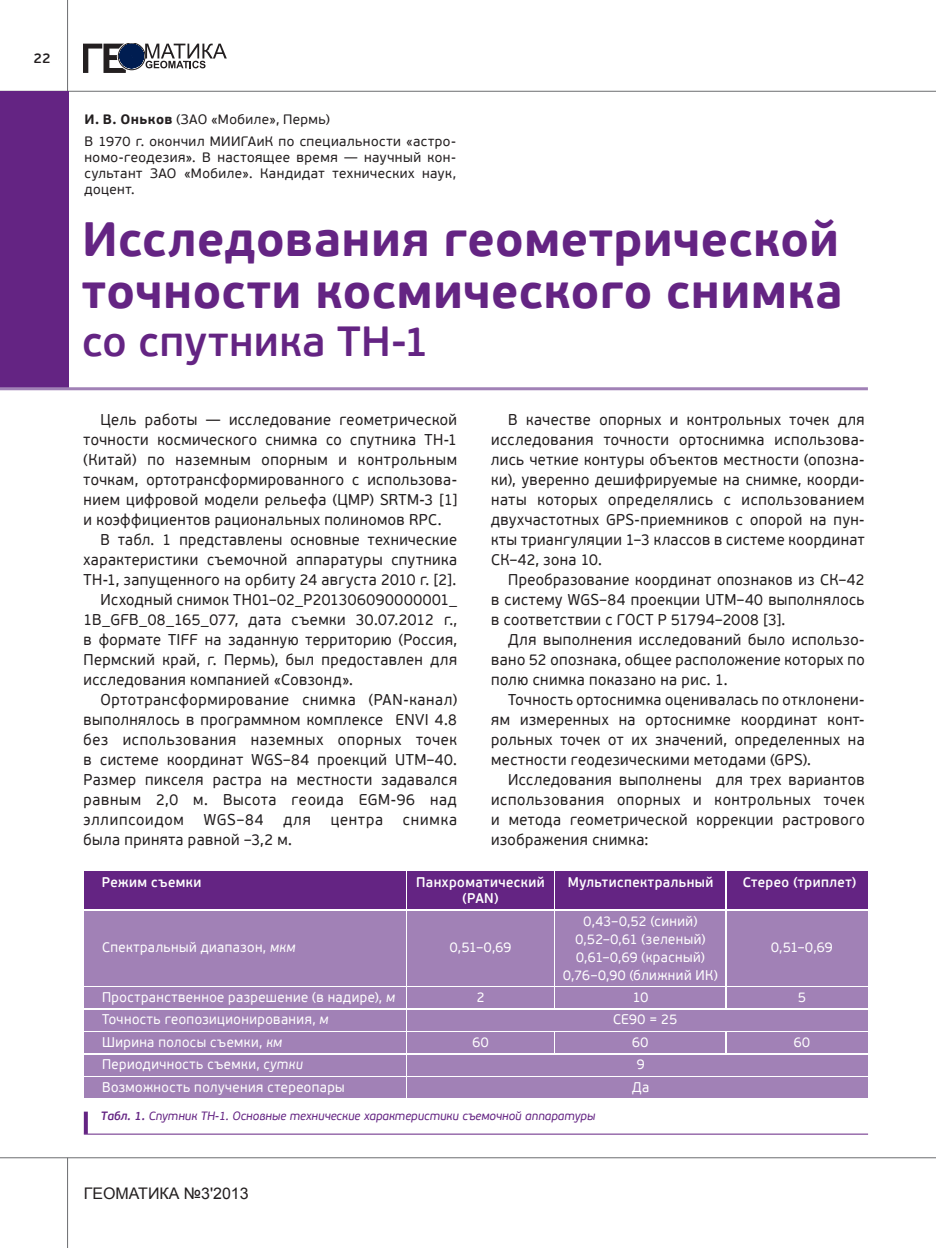
<style>
.page{position:relative;width:936px;height:1248px;background:#fff}
.page>*{position:absolute;margin:0;border:0;box-sizing:border-box;transform-origin:0 0}
.t1{font:700 48px/52px "PF Beau Sans Pro";letter-spacing:.005em;color:#642483}
.t2{font:600 42px "PF Beau Sans Pro";letter-spacing:.01em;color:#642483}
.t3{font:16px "Arial";color:#231f20}
.tekst{font:15.6px/20px "PF Beau Sans Pro";letter-spacing:.03em;color:#231f20;text-align:justify;scale:.95 1}
.tekst-2{font:15.6px/20px "PF Beau Sans Pro";letter-spacing:.03em;color:#231f20;text-align:justify;scale:.94 1}
.tekst-3{font:14px "PF Beau Sans Pro";letter-spacing:.035em;color:#fff;scale:.95 1}
.tekst-4{font:600 14px/16px "PF Beau Sans Pro";letter-spacing:.035em;color:#fff;text-align:center;scale:.95 1}
.t4{font:600 14px "PF Beau Sans Pro";color:#231f20}
.t5{font:13.6px/16px "PF Beau Sans Pro";letter-spacing:.035em;color:#231f20;text-align:justify}
.t6{font:italic 12px "PF Beau Sans Pro";color:#642483}
.s1{font-weight:700}
.s2{font-style:italic}
.s3{font-weight:600}
</style>
<div class="page">
<hr style="left:0;top:91px;width:935px;height:1px;background:#6c6d70">
<hr style="left:0;top:1157px;width:935px;height:1px;background:#6c6d70">
<hr style="left:67px;top:0;width:1px;height:92px;background:#6c6d70">
<hr style="left:67px;top:1157px;width:1px;height:90px;background:#6c6d70">
<svg style="left:84px;top:44px;width:143px;height:29px"></svg>
<div style="left:120px;top:44px;width:23px;height:24px;border:1px solid #001d51;border-radius:50%"></div>
<div style="left:0;top:91px;width:68px;height:298px;background:#642483"></div>
<hr style="left:84px;top:1133px;width:784px;height:1px;background:#642483">
<svg style="left:84px;top:1111px;width:4px;height:22px"></svg>
<div style="left:84px;top:871px;width:321px;height:37px;background:#642483"></div>
<div style="left:407px;top:871px;width:146px;height:37px;background:#642483"></div>
<div style="left:555px;top:871px;width:170px;height:37px;background:#642483"></div>
<div style="left:727px;top:871px;width:140px;height:37px;background:#642483"></div>
<div style="left:84px;top:911px;width:321px;height:74px;background:#a181b6"></div>
<div style="left:407px;top:911px;width:146px;height:74px;background:#a181b6"></div>
<div style="left:407px;top:987px;width:146px;height:21px;background:#a181b6"></div>
<div style="left:407px;top:1032px;width:146px;height:20px;background:#a181b6"></div>
<div style="left:407px;top:1010px;width:460px;height:20px;background:#a181b6"></div>
<div style="left:407px;top:1054px;width:460px;height:21px;background:#a181b6"></div>
<div style="left:407px;top:1077px;width:460px;height:20px;background:#a181b6"></div>
<div style="left:555px;top:911px;width:170px;height:74px;background:#a181b6"></div>
<div style="left:555px;top:987px;width:170px;height:21px;background:#a181b6"></div>
<div style="left:555px;top:1032px;width:169px;height:20px;background:#a181b6"></div>
<div style="left:727px;top:911px;width:140px;height:74px;background:#a181b6"></div>
<div style="left:727px;top:987px;width:140px;height:21px;background:#a181b6"></div>
<div style="left:727px;top:1032px;width:140px;height:20px;background:#a181b6"></div>
<div style="left:84px;top:987px;width:321px;height:21px;background:#a181b6"></div>
<div style="left:84px;top:1032px;width:321px;height:20px;background:#a181b6"></div>
<div style="left:84px;top:1010px;width:321px;height:20px;background:#a181b6"></div>
<div style="left:84px;top:1054px;width:321px;height:21px;background:#a181b6"></div>
<div style="left:84px;top:1077px;width:321px;height:20px;background:#a181b6"></div>
<hr style="left:0;top:387px;width:867px;height:3px;background:#a181b6">
<p class="t4" style="left:34px;top:50px;width:19px">22</p>
<p class="t5" style="left:84px;top:111px;width:247px"><span class="s1">И. В. Оньков</span> (ЗАО «Мобиле», Пермь)</p>
<p class="t5" style="left:84px;top:133px;width:373px">В 1970 г. окончил МИИГАиК по специальности «астро&shy;номо-геодезия». В настоящее время — научный кон&shy;сультант ЗАО «Мобиле». Кандидат технических наук, доцент.</p>
<p class="t1" style="left:82px;top:214px;width:762px">Исследования геометрической точности космического снимка</p>
<p class="t2" style="left:82px;top:316px;width:349px">со спутника TH-1</p>
<p class="tekst" style="left:84px;top:409px;width:394px;text-indent:17px">Цель работы — исследование геометрической точности космического снимка со спутника TH-1 (Китай) по наземным опорным и контрольным точкам, ортотрансформированного с использова&shy;нием цифровой модели рельефа (ЦМР) SRTM-3 [1] и коэффициентов рациональных полиномов RPC.</p>
<p class="tekst-2" style="left:84px;top:529px;width:399px;text-indent:17px">В табл. 1 представлены основные технические характеристики съемочной аппаратуры спутника TH-1, запущенного на орбиту 24 августа 2010 г. [2].</p>
<p class="tekst" style="left:84px;top:589px;width:394px;text-indent:17px">Исходный снимок TH01–02_P201306090000001_ 1B_GFB_08_165_077, дата съемки 30.07.2012 г., в формате TIFF на заданную территорию (Россия, Пермский край, г. Пермь), был предоставлен для исследования компанией «Совзонд».</p>
<p class="tekst" style="left:84px;top:689px;width:394px;text-indent:17px">Ортотрансформирование снимка (PAN-канал) выполнялось в программном комплексе ENVI 4.8 без использования наземных опорных точек в системе координат WGS–84 проекций UTM–40.<br>Размер пикселя растра на местности задавался равным 2,0 м. Высота геоида EGM-96 над эллипсоидом</p>
<p class="tekst" style="left:204px;top:809px;width:64px">WGS–84</p>
<p class="tekst" style="left:283px;top:809px;width:30px">для</p>
<p class="tekst" style="left:331px;top:809px;width:57px">центра</p>
<p class="tekst" style="left:403px;top:809px;width:58px">снимка</p>
<p class="tekst" style="left:84px;top:829px;width:221px">была принята равной –3,2 м.</p>
<p class="tekst" style="left:491px;top:409px;width:394px;text-indent:17px">В качестве опорных и контрольных точек для исследования точности ортоснимка использова&shy;лись четкие контуры объектов местности (опозна&shy;ки), уверенно дешифрируемые на снимке, коорди&shy;наты которых определялись с использованием двухчастотных GPS-приемников с опорой на пун&shy;кты триангуляции 1–3 классов в системе координат СК–42, зона 10.</p>
<p class="tekst" style="left:491px;top:569px;width:394px;text-indent:17px">Преобразование координат опознаков из СК–42 в систему WGS–84 проекции UTM–40 выполнялось в соответствии с ГОСТ Р 51794–2008 [3].</p>
<p class="tekst" style="left:491px;top:629px;width:394px;text-indent:17px">Для выполнения исследований было использо&shy;вано 52 опознака, общее расположение которых по полю снимка показано на рис. 1.</p>
<p class="tekst" style="left:491px;top:689px;width:394px;text-indent:17px">Точность ортоснимка оценивалась по отклонени&shy;ям измеренных на ортоснимке координат конт&shy;рольных точек от их значений, определенных на местности геодезическими методами (GPS).</p>
<p class="tekst" style="left:491px;top:769px;width:394px;text-indent:17px">Исследования выполнены для трех вариантов использования опорных и контрольных точек и метода геометрической коррекции растрового изображения снимка:</p>
<p class="tekst-4" style="left:102px;top:874px;width:106px">Режим съемки</p>
<p class="tekst-4" style="left:416px;top:874px;width:137px">Панхроматический (PAN)</p>
<p class="tekst-4" style="left:742px;top:874px;width:121px">Стерео (триплет)</p>
<p class="tekst-3" style="left:102px;top:939px;width:205px">Спектральный диапазон, <span class="s2">мкм</span></p>
<p class="tekst-3" style="left:450px;top:939px;width:66px">0,51–0,69</p>
<p class="tekst-3" style="left:771px;top:939px;width:66px">0,51–0,69</p>
<p class="tekst-3" style="left:798px;top:989px;width:10px">5</p>
<p class="tekst-3" style="left:793px;top:1034px;width:19px">60</p>
<p class="tekst-4" style="left:567px;top:874px;width:155px">Мультиспектральный</p>
<p class="tekst-3" style="left:583px;top:912px;width:121px">0,43–0,52 (синий)</p>
<p class="tekst-3" style="left:575px;top:930px;width:138px">0,52–0,61 (зеленый)</p>
<p class="tekst-3" style="left:576px;top:948px;width:137px">0,61–0,69 (красный)</p>
<p class="tekst-3" style="left:563px;top:966px;width:164px">0,76–0,90 (ближний ИК)</p>
<p class="tekst-3" style="left:632px;top:989px;width:18px">10</p>
<p class="tekst-3" style="left:632px;top:1034px;width:19px">60</p>
<p class="tekst-3" style="left:102px;top:988px;width:310px">Пространственное разрешение (в надире), <span class="s2">м</span></p>
<p class="tekst-3" style="left:102px;top:1033px;width:191px">Ширина полосы съемки, <span class="s2">км</span></p>
<p class="tekst-3" style="left:476px;top:988px;width:10px">2</p>
<p class="tekst-3" style="left:472px;top:1033px;width:19px">60</p>
<p class="tekst-3" style="left:613px;top:1011px;width:69px">CE90 = 25</p>
<p class="tekst-3" style="left:637px;top:1056px;width:10px">9</p>
<p class="tekst-3" style="left:632px;top:1078px;width:20px">Да</p>
<p class="tekst-3" style="left:102px;top:1011px;width:240px">Точность геопозиционирования, <span class="s2">м</span></p>
<p class="tekst-3" style="left:102px;top:1056px;width:213px">Периодичность съемки, <span class="s2">сутки</span></p>
<p class="tekst-3" style="left:102px;top:1078px;width:257px">Возможность получения стереопары</p>
<p class="t6" style="left:101px;top:1108px;width:496px"><span class="s3">Табл. 1.</span> Спутник TH-1. Основные технические характеристики съемочной аппаратуры</p>
<p class="t3" style="left:84px;top:1182px;width:166px">ГЕОМАТИКА №3'2013</p>
</div>
